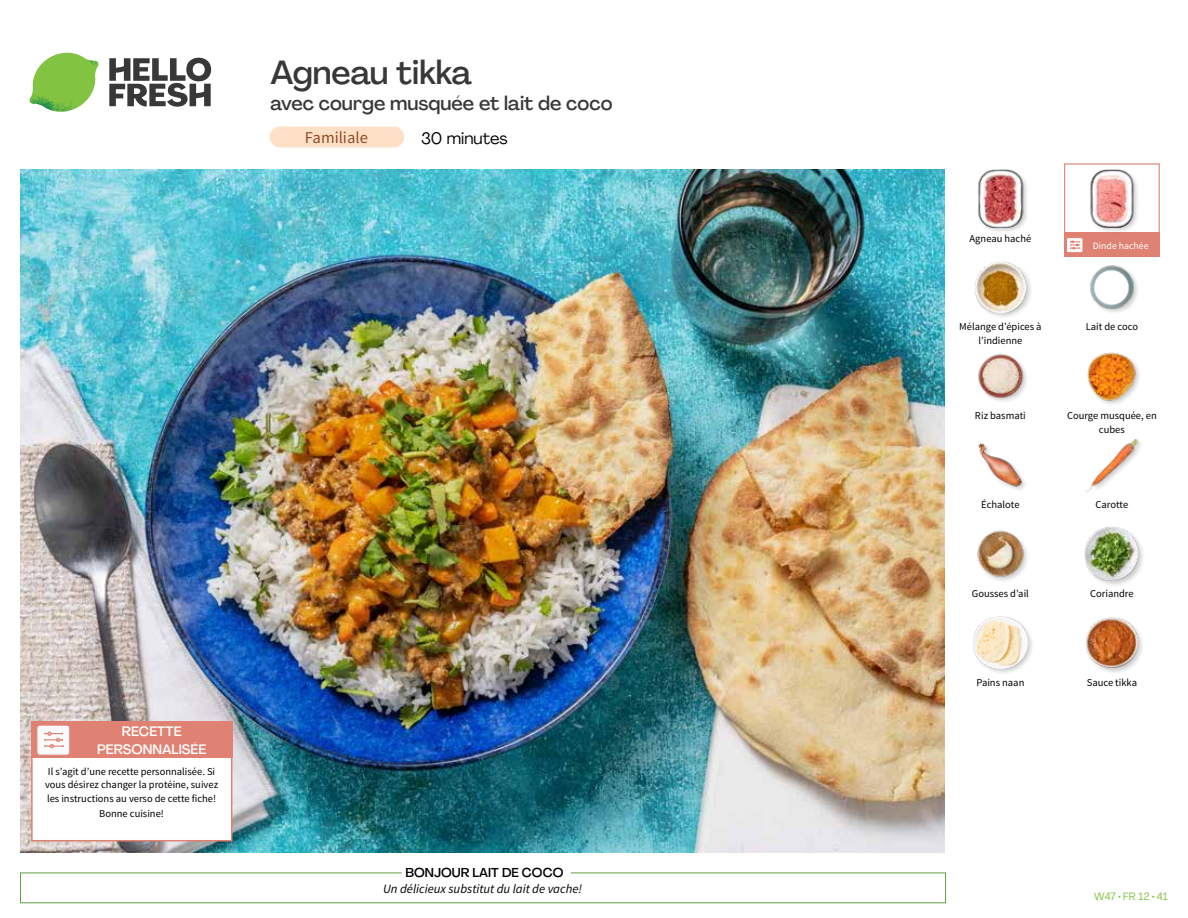
<style>
.page{position:relative;width:1188px;height:918px;background:#fff}
.page>*{position:absolute;margin:0;border:0;box-sizing:border-box;transform-origin:0 0}
.t1{font:500 33px "Agrandir";color:#383839}
.t2{font:500 19.5px "Agrandir";color:#383839}
.t3{font:16.5px "Source Sans Pro";color:#8e4b25}
.t4{font:16.5px "Agrandir";color:#000}
.t5{font:500 13.5px/17.2px "Agrandir";color:#fff;text-align:center}
.t6{font:italic 12.75px "Source Sans Pro";color:#000}
.t7{font:500 12.75px "Agrandir";color:#000}
.t8{font:10.5px/13.5px "Source Sans Pro";color:#000;text-align:center}
.t9{font:10.5px "Agrandir";color:#82c341}
.t10{font:9.75px "Source Sans Pro";color:#fff}
</style>
<div class="page">
<div style="left:270px;top:127px;width:134px;height:20px;background:#fee0c6;border-radius:10px"></div>
<div style="left:1064px;top:163px;width:96px;height:73px;border:1px solid #df8273"></div>
<div style="left:1064px;top:232px;width:96px;height:25px;background:#df8273"></div>
<div style="left:1066px;top:238px;width:17px;height:15px;background:#fafafa;border-radius:2px"></div>
<div style="left:1066px;top:237px;width:17px;height:16px;border:1px solid #df8273;border-radius:2px"></div>
<svg style="left:1070px;top:241px;width:10px;height:8px"></svg>
<svg style="left:109px;top:57px;width:102px;height:50px"></svg>
<svg style="left:34px;top:53px;width:62px;height:40px"></svg>
<img style="left:67px;top:53px;width:32px;height:26px">
<img style="left:33px;top:75px;width:59px;height:11px">
<img style="left:29px;top:79px;width:61px;height:33px">
<img style="left:65px;top:86px;width:27px;height:25px">
<div style="left:20px;top:873px;width:926px;height:30px;border:1px solid #609f43"></div>
<div style="left:402px;top:865px;width:169px;height:15px;background:#fff"></div>
<img style="left:21px;top:170px;width:924px;height:682px">
<div style="left:1085px;top:616px;width:60px;height:59px;background:#000;opacity:.2"></div>
<img style="left:1086px;top:616px;width:52px;height:53px">
<div style="left:972px;top:615px;width:62px;height:60px;background:#000;opacity:.2"></div>
<img style="left:973px;top:615px;width:55px;height:55px">
<div style="left:1084px;top:526px;width:62px;height:62px;background:#000;opacity:.2"></div>
<img style="left:1085px;top:527px;width:54px;height:54px">
<img style="left:977px;top:530px;width:50px;height:51px">
<img style="left:1086px;top:439px;width:53px;height:53px">
<img style="left:978px;top:443px;width:47px;height:47px">
<img style="left:1087px;top:352px;width:52px;height:52px">
<img style="left:978px;top:354px;width:49px;height:47px">
<img style="left:1090px;top:265px;width:48px;height:48px">
<div style="left:973px;top:260px;width:60px;height:60px;background:#000;opacity:.2"></div>
<img style="left:974px;top:261px;width:52px;height:52px">
<div style="left:1089px;top:169px;width:51px;height:65px;background:#000;opacity:.2"></div>
<img style="left:1089px;top:170px;width:51px;height:57px">
<div style="left:978px;top:169px;width:51px;height:65px;background:#000;opacity:.2"></div>
<img style="left:978px;top:170px;width:51px;height:57px">
<div style="left:31px;top:733px;width:201px;height:108px;background:#fff;border:2px solid #df8273"></div>
<div style="left:31px;top:722px;width:202px;height:36px;background:#df8273"></div>
<div style="left:37px;top:725px;width:33px;height:30px;background:#fafafa;border-radius:3px"></div>
<div style="left:36px;top:725px;width:34px;height:31px;border:1px solid #df8273;border-radius:3px"></div>
<svg style="left:45px;top:732px;width:18px;height:16px"></svg>
<h1 class="t1" style="left:271px;top:52px;width:203px">Agneau tikka</h1>
<h2 class="t2" style="left:271px;top:91px;width:343px">avec courge musquée et lait de coco</h2>
<h3 class="t3" style="left:305px;top:128px;width:64px">Familiale</h3>
<h3 class="t4" style="left:421px;top:128px;width:88px">30 minutes</h3>
<p class="t5" style="left:97px;top:723px;width:111px">RECETTE<br>PERSONNALISÉE</p>
<p class="t8" style="left:45px;top:765px;width:175px;text-align:left">Il s’agit d’une recette personnalisée. Si vous désirez changer la protéine, suivez les instructions au verso de cette fiche!</p>
<p class="t8" style="left:99px;top:807px;width:66px">Bonne cuisine!</p>
<p class="t7" style="left:406px;top:864px;width:159px">BONJOUR LAIT DE COCO</p>
<p class="t6" style="left:383px;top:881px;width:200px">Un délicieux substitut du lait de vache!</p>
<p class="t8" style="left:970px;top:232px;width:63px">Agneau haché</p>
<p class="t10" style="left:1093px;top:239px;width:57px">Dinde hachée</p>
<p class="t8" style="left:959px;top:320px;width:84px">Mélange d’épices à</p>
<p class="t8" style="left:1086px;top:320px;width:54px">Lait de coco</p>
<p class="t8" style="left:978px;top:334px;width:45px">l’indienne</p>
<p class="t8" style="left:975px;top:409px;width:52px">Riz basmati</p>
<p class="t8" style="left:1067px;top:409px;width:91px">Courge musquée, en cubes</p>
<p class="t8" style="left:981px;top:498px;width:40px">Échalote</p>
<p class="t8" style="left:1096px;top:498px;width:34px">Carotte</p>
<p class="t8" style="left:972px;top:587px;width:59px">Gousses d’ail</p>
<p class="t8" style="left:1090px;top:587px;width:45px">Coriandre</p>
<p class="t8" style="left:976px;top:675px;width:50px">Pains naan</p>
<p class="t8" style="left:1087px;top:675px;width:52px">Sauce tikka</p>
<p class="t9" style="left:1094px;top:890px;width:75px">W47 • FR 12 • 41</p>
</div>
